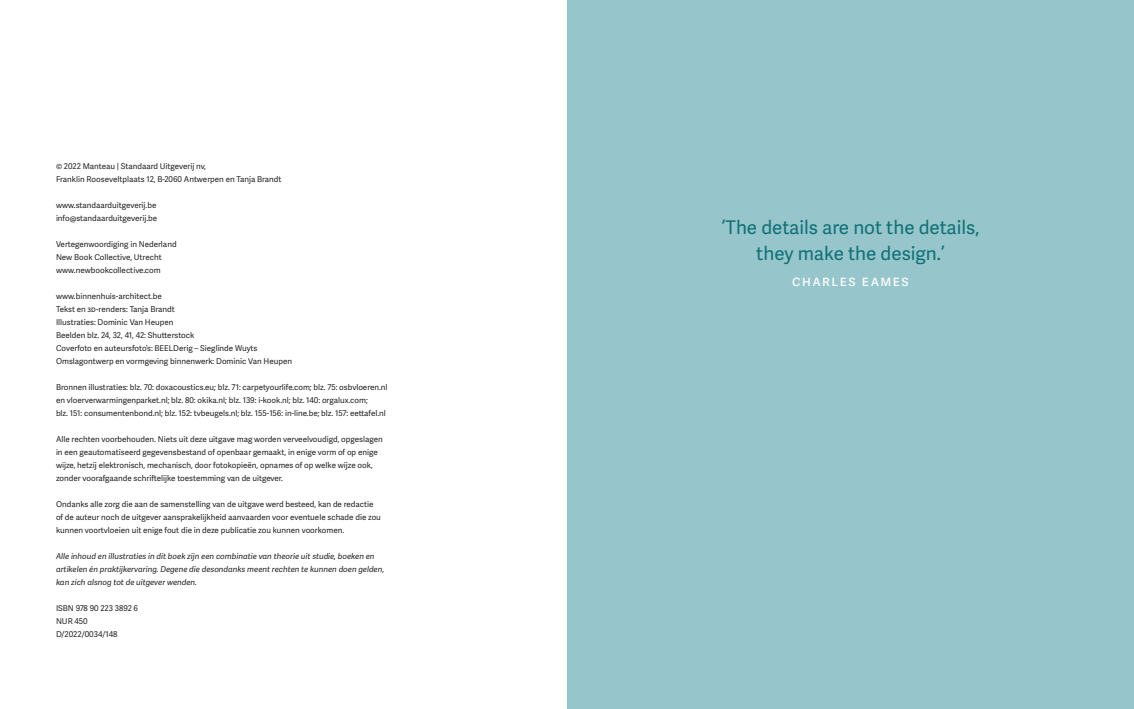
<style>
.page{position:relative;width:1134px;height:709px;background:#fff}
.page>*{position:absolute;margin:0;border:0;box-sizing:border-box;transform-origin:0 0}
.t1{font:18.8px/26px "Adelle Sans";color:#0f7177;text-align:center}
.t2{font:15px "Adelle Sans";letter-spacing:.095em;color:#fff}
.t3{font:8px/13px "Adelle Sans";color:#231f20}
.t4{font:italic 8px/13px "Adelle Sans";color:#231f20}
</style>
<div class="page">
<div style="left:567px;top:0;width:567px;height:709px;background:#96c5cb"></div>
<p class="t3" style="left:56px;top:160px;width:227px">© 2022 Manteau | Standaard Uitgeverij nv,<br>Franklin Rooseveltplaats 12, B-2060 Antwerpen en Tanja Brandt</p>
<p class="t3" style="left:56px;top:199px;width:103px">www.standaarduitgeverij.be info@standaarduitgeverij.be</p>
<p class="t3" style="left:56px;top:238px;width:122px">Vertegenwoordiging in Nederland<br>New Book Collective, Utrecht www.newbookcollective.com</p>
<p class="t3" style="left:56px;top:290px;width:238px">www.binnenhuis-architect.be<br>Tekst en 3D-renders: Tanja Brandt<br>Illustraties: Dominic Van Heupen<br>Beelden blz. 24, 32, 41, 42: Shutterstock<br>Coverfoto en auteursfoto’s: BEELDerig – Sieglinde Wuyts Omslagontwerp en vormgeving binnenwerk: Dominic Van Heupen</p>
<p class="t3" style="left:56px;top:381px;width:333px">Bronnen illustraties: blz. 70: doxacoustics.eu; blz. 71: carpetyourlife.com; blz. 75: osbvloeren.nl en vloerverwarmingenparket.nl; blz. 80: okika.nl; blz. 139: i-kook.nl; blz. 140: orgalux.com;<br>blz. 151: consumentenbond.nl; blz. 152: tvbeugels.nl; blz. 155-156: in-line.be; blz. 157: eettafel.nl</p>
<p class="t3" style="left:56px;top:433px;width:328px">Alle rechten voorbehouden. Niets uit deze uitgave mag worden verveelvoudigd, opgeslagen in een geautomatiseerd gegevensbestand of openbaar gemaakt, in enige vorm of op enige wijze, hetzij elektronisch, mechanisch, door fotokopieën, opnames of op welke wijze ook, zonder voorafgaande schriftelijke toestemming van de uitgever.</p>
<p class="t3" style="left:56px;top:498px;width:326px">Ondanks alle zorg die aan de samenstelling van de uitgave werd besteed, kan de redactie of de auteur noch de uitgever aansprakelijkheid aanvaarden voor eventuele schade die zou kunnen voortvloeien uit enige fout die in deze publicatie zou kunnen voorkomen.</p>
<p class="t4" style="left:56px;top:550px;width:330px">Alle inhoud en illustraties in dit boek zijn een combinatie van theorie uit studie, boeken en artikelen én praktijkervaring. Degene die desondanks meent rechten te kunnen doen gelden, kan zich alsnog tot de uitgever wenden.</p>
<p class="t3" style="left:56px;top:602px;width:84px">ISBN 978 90 223 3892 6<br>NUR 450<br>D/2022/0034/148</p>
<h1 class="t1" style="left:721px;top:215px;width:259px">‘The details are not the details, they make the design.’</h1>
<h2 class="t2" style="left:792px;top:272px;width:118px">Charles Eames</h2>
</div>
